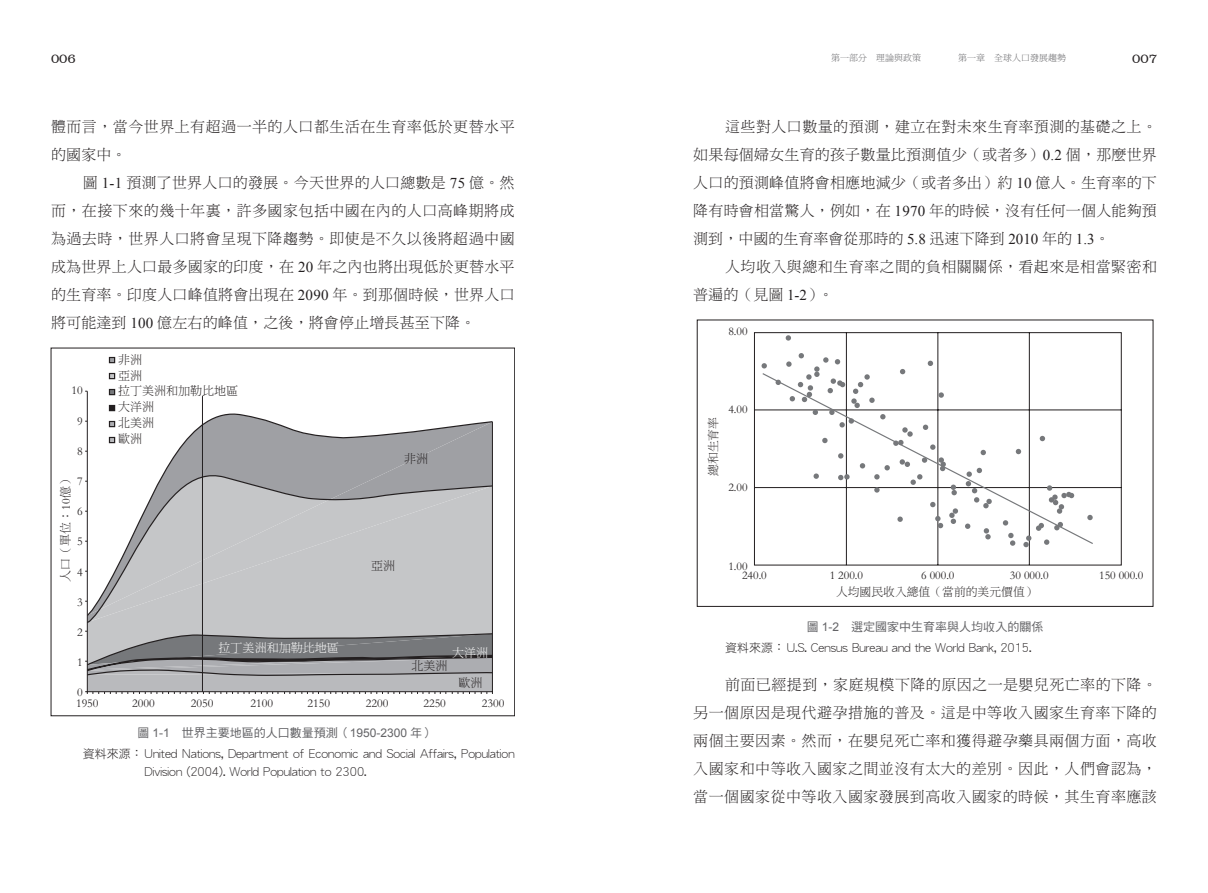
<style>
.page{position:relative;width:1208px;height:893px;background:#fff}
.page>*{position:absolute;margin:0;border:0;box-sizing:border-box;transform-origin:0 0}
.正文{font:15px/28px "DF Ming HK W3";letter-spacing:.03em;color:#231f20;text-align:justify}
.t1{font:300 13.5px "Clarendon BT";color:#231f20}
.资料来源{font:12px/18px "DF Hei HK W3";color:#231f20}
.图说居中{font:12px "DF Hei HK W5";color:#636366}
.t2{font:12px "Garamond";color:#231f20}
.t3{font:12px/15.8px "DF Ming HK W3 E Ten B5 H";color:#231f20}
.t4{font:12px "DF Ming HK W3 E Ten B5 H";color:#fff}
.t5{font:11.85px/9.9px "Garamond";color:#231f20}
.t6{font:11.85px/16.8px "DF Ming HK W3 E Ten B5 H";color:#231f20;text-align:center}
.t7{font:9px "DF Ming HK W3";color:#636366}
.s1{font-family:"Times New Roman"}
.s2{font-family:"Garamond"}
.s3{font-family:"Arial"}
</style>
<div class="page">
<svg style="left:85px;top:631px;width:408px;height:63px"></svg>
<svg style="left:87px;top:391px;width:406px;height:301px"></svg>
<svg style="left:86px;top:405px;width:407px;height:271px"></svg>
<hr style="left:202px;top:396px;width:1px;height:296px;background:#231f20">
<svg style="left:109px;top:357px;width:6px;height:6px"></svg>
<svg style="left:109px;top:373px;width:6px;height:6px"></svg>
<svg style="left:109px;top:389px;width:6px;height:6px"></svg>
<svg style="left:109px;top:405px;width:6px;height:6px"></svg>
<svg style="left:85px;top:421px;width:408px;height:202px"></svg>
<svg style="left:754px;top:332px;width:367px;height:234px"></svg>
<svg style="left:761px;top:372px;width:333px;height:173px"></svg>
<svg style="left:785px;top:335px;width:6px;height:6px"></svg>
<svg style="left:761px;top:363px;width:6px;height:5px"></svg>
<svg style="left:880px;top:414px;width:5px;height:5px"></svg>
<svg style="left:923px;top:425px;width:5px;height:5px"></svg>
<svg style="left:938px;top:392px;width:6px;height:6px"></svg>
<svg style="left:927px;top:361px;width:6px;height:5px"></svg>
<svg style="left:900px;top:369px;width:5px;height:5px"></svg>
<svg style="left:930px;top:444px;width:5px;height:6px"></svg>
<svg style="left:980px;top:450px;width:6px;height:5px"></svg>
<svg style="left:1015px;top:449px;width:6px;height:5px"></svg>
<svg style="left:1039px;top:436px;width:6px;height:5px"></svg>
<svg style="left:950px;top:485px;width:7px;height:10px"></svg>
<svg style="left:930px;top:502px;width:5px;height:5px"></svg>
<svg style="left:949px;top:508px;width:9px;height:16px"></svg>
<svg style="left:935px;top:516px;width:8px;height:12px"></svg>
<svg style="left:897px;top:516px;width:5px;height:6px"></svg>
<svg style="left:965px;top:524px;width:5px;height:5px"></svg>
<svg style="left:983px;top:528px;width:7px;height:11px"></svg>
<svg style="left:1002px;top:520px;width:6px;height:6px"></svg>
<svg style="left:1008px;top:533px;width:7px;height:13px"></svg>
<svg style="left:1023px;top:522px;width:40px;height:25px"></svg>
<svg style="left:1047px;top:485px;width:27px;height:29px"></svg>
<svg style="left:1087px;top:515px;width:5px;height:5px"></svg>
<svg style="left:965px;top:468px;width:26px;height:40px"></svg>
<svg style="left:938px;top:457px;width:8px;height:14px"></svg>
<svg style="left:922px;top:457px;width:5px;height:6px"></svg>
<svg style="left:899px;top:459px;width:11px;height:8px"></svg>
<svg style="left:893px;top:427px;width:19px;height:19px"></svg>
<svg style="left:822px;top:438px;width:5px;height:5px"></svg>
<svg style="left:838px;top:453px;width:5px;height:6px"></svg>
<svg style="left:860px;top:463px;width:5px;height:5px"></svg>
<svg style="left:838px;top:474px;width:11px;height:6px"></svg>
<svg style="left:813px;top:473px;width:6px;height:6px"></svg>
<svg style="left:874px;top:465px;width:16px;height:14px"></svg>
<svg style="left:874px;top:487px;width:5px;height:6px"></svg>
<svg style="left:910px;top:474px;width:12px;height:11px"></svg>
<svg style="left:775px;top:353px;width:99px;height:74px"></svg>
<div style="left:697px;top:320px;width:456px;height:287px;border:1px solid #231f20"></div>
<p class="t1" style="left:51px;top:50px;width:26px">006</p>
<p class="t7" style="left:831px;top:53px;width:91px">第一部分　理論與政策</p>
<p class="t7" style="left:958px;top:53px;width:109px">第一章　全球人口發展趨勢</p>
<p class="t1" style="left:1132px;top:50px;width:26px">007</p>
<p class="正文" style="left:51px;top:112px;width:465px">體而言，當今世界上有超過一半的人口都生活在生育率低於更替水平的國家中。</p>
<p class="正文" style="left:51px;top:168px;width:465px;text-indent:32px">圖 <span class="s1">1-1</span> 預測了世界人口的發展。今天世界的人口總數是 <span class="s1">75</span> 億。然而，在接下來的幾十年裏，許多國家包括中國在內的人口高峰期將成為過去時，世界人口將會呈現下降趨勢。即使是不久以後將超過中國成為世界上人口最多國家的印度，在 <span class="s1">20</span> 年之內也將出現低於更替水平的生育率。印度人口峰值將會出現在 <span class="s1">2090</span> 年。到那個時候，世界人口將可能達到 <span class="s1">100</span> 億左右的峰值，之後，將會停止增長甚至下降。</p>
<p class="t2" style="left:72px;top:383px;width:13px">10</p>
<p class="t2" style="left:77px;top:413px;width:7px">9</p>
<p class="t2" style="left:77px;top:443px;width:7px">8</p>
<p class="t2" style="left:77px;top:473px;width:7px">7</p>
<p class="t2" style="left:77px;top:503px;width:7px">6</p>
<p class="t2" style="left:77px;top:533px;width:7px">5</p>
<p class="t2" style="left:77px;top:564px;width:7px">4</p>
<p class="t2" style="left:77px;top:594px;width:7px">3</p>
<p class="t2" style="left:77px;top:624px;width:7px">2</p>
<p class="t2" style="left:77px;top:654px;width:7px">1</p>
<p class="t2" style="left:77px;top:684px;width:7px">0</p>
<p class="t3" style="left:57px;top:582px;width:109px;rotate:-90deg">人口（單位：<span class="s2">10</span>億）</p>
<p class="t3" style="left:118px;top:351px;width:121px">非洲<br>亞洲<br>拉丁美洲和加勒比地區大洋洲<br>北美洲<br>歐洲</p>
<p class="t3" style="left:404px;top:451px;width:25px">非洲</p>
<p class="t4" style="left:219px;top:642px;width:121px">拉丁美洲和加勒比地區</p>
<p class="t3" style="left:371px;top:557px;width:25px">亞洲</p>
<p class="t4" style="left:452px;top:646px;width:37px">大洋洲</p>
<p class="t3" style="left:411px;top:658px;width:37px">北美洲</p>
<p class="t3" style="left:458px;top:675px;width:25px">歐洲</p>
<p class="t2" style="left:76px;top:695px;width:24px">1950</p>
<p class="t2" style="left:132px;top:695px;width:24px">2000</p>
<p class="t2" style="left:191px;top:695px;width:24px">2050</p>
<p class="t2" style="left:250px;top:695px;width:24px">2100</p>
<p class="t2" style="left:307px;top:695px;width:24px">2150</p>
<p class="t2" style="left:366px;top:695px;width:24px">2200</p>
<p class="t2" style="left:423px;top:695px;width:24px">2250</p>
<p class="t2" style="left:482px;top:695px;width:24px">2300</p>
<p class="图说居中" style="left:137px;top:726px;width:298px">圖 <span class="s3">1-1</span>　世界主要地區的人口數量預測（<span class="s3">1950-2300</span> 年）</p>
<p class="资料来源" style="left:145px;top:745px;width:371px;text-indent:-62px">資料來源： United Nations, Department of Economic and Social Affairs, Population<br>Division (2004). World Population to 2300.</p>
<p class="正文" style="left:693px;top:112px;width:465px;text-indent:32px">這些對人口數量的預測，建立在對未來生育率預測的基礎之上。如果每個婦女生育的孩子數量比預測值少（或者多）<span class="s1">0.2</span> 個，那麼世界人口的預測峰值將會相應地減少（或者多出）約 <span class="s1">10</span> 億人。生育率的下降有時會相當驚人，例如，在 <span class="s1">1970</span> 年的時候，沒有任何一個人能夠預測到，中國的生育率會從那時的 <span class="s1">5.8</span> 迅速下降到 <span class="s1">2010</span> 年的 <span class="s1">1.3</span>。</p>
<p class="正文" style="left:693px;top:253px;width:465px;text-indent:32px">人均收入與總和生育率之間的負相關關係，看起來是相當緊密和普遍的（見圖 <span class="s1">1-2</span>）。</p>
<p class="t5" style="left:728px;top:326px;width:21px">8.00</p>
<p class="t6" style="left:704px;top:476px;width:60px;rotate:-90deg">總和生育率</p>
<p class="t5" style="left:728px;top:404px;width:21px">4.00</p>
<p class="t5" style="left:728px;top:482px;width:21px">2.00</p>
<p class="t5" style="left:742px;top:561px;width:26px;text-indent:-14px">1.00<br>240.0</p>
<p class="t5" style="left:830px;top:570px;width:35px">1 200.0</p>
<p class="t6" style="left:836px;top:567px;width:202px"><span class="s2">6 000.0<br></span>人均國民收入總值（當前的美元價值）</p>
<p class="t5" style="left:1010px;top:570px;width:40px">30 000.0</p>
<p class="t5" style="left:1099px;top:570px;width:46px">150 000.0</p>
<p class="图说居中" style="left:807px;top:620px;width:238px">圖 <span class="s3">1-2</span>　選定國家中生育率與人均收入的關係</p>
<p class="资料来源" style="left:725px;top:639px;width:308px">資料來源： U.S. Census Bureau and the World Bank, 2015.</p>
<p class="正文" style="left:693px;top:670px;width:465px;text-indent:32px">前面已經提到，家庭規模下降的原因之一是嬰兒死亡率的下降。另一個原因是現代避孕措施的普及。這是中等收入國家生育率下降的兩個主要因素。然而，在嬰兒死亡率和獲得避孕藥具兩個方面，高收入國家和中等收入國家之間並沒有太大的差別。因此，人們會認為，當一個國家從中等收入國家發展到高收入國家的時候，其生育率應該</p>
</div>
